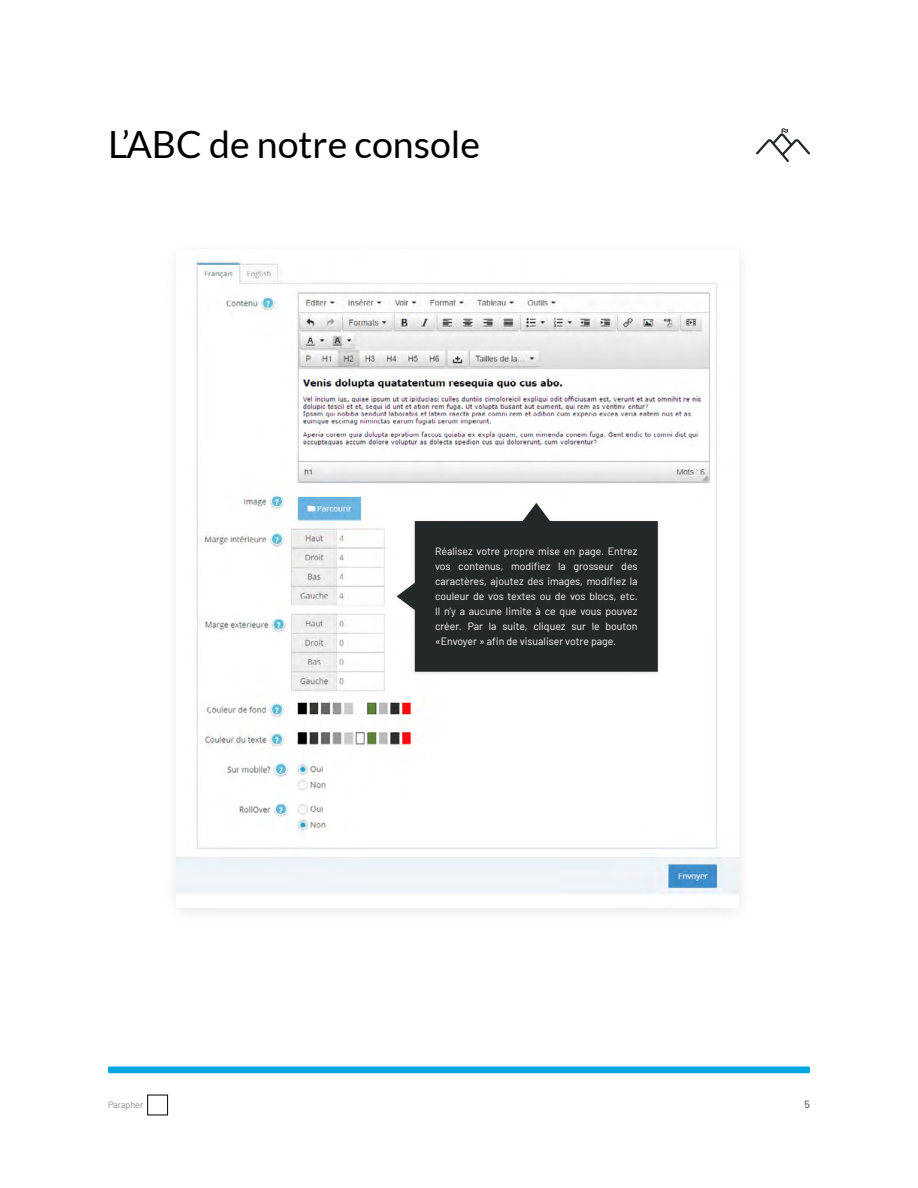
<style>
.page{position:relative;width:918px;height:1188px;background:#fff}
.page>*{position:absolute;margin:0;border:0;box-sizing:border-box;transform-origin:0 0}
.t1{font:37.5px "Lato";color:#000}
.t2{font:10.5px/15px "Barlow";color:#fff;text-align:justify}
.t3{font:500 10.5px "Barlow";color:#656565}
.t4{font:300 9px "Barlow";color:#656565}
</style>
<div class="page">
<div style="left:147px;top:1095px;width:21px;height:20px;border:1px solid #000"></div>
<div style="left:108px;top:1066px;width:702px;height:7px;background:#00a7e1;border-radius:2px"></div>
<img style="left:177px;top:261px;width:561px;height:634px">
<div style="left:393px;top:501px;width:268px;height:175px;background:#fafafa"></div>
<svg style="left:397px;top:503px;width:261px;height:169px;fill:#23282a"></svg>
<svg style="left:756px;top:128px;width:54px;height:34px"></svg>
<h1 class="t1" style="left:108px;top:124px;width:374px">L’ABC de notre console</h1>
<p class="t2" style="left:435px;top:543px;width:204px">Réalisez votre propre mise en page. Entrez vos contenus, modifiez la grosseur des caractères, ajoutez des images, modifiez la couleur de vos textes ou de vos blocs, etc.<br>Il n’y a aucune limite à ce que vous pouvez créer. Par la suite, cliquez sur le bouton «Envoyer » afin de visualiser votre page.</p>
<p class="t4" style="left:108px;top:1098px;width:37px">Parapher</p>
<p class="t3" style="left:805px;top:1097px;width:7px">5</p>
</div>
